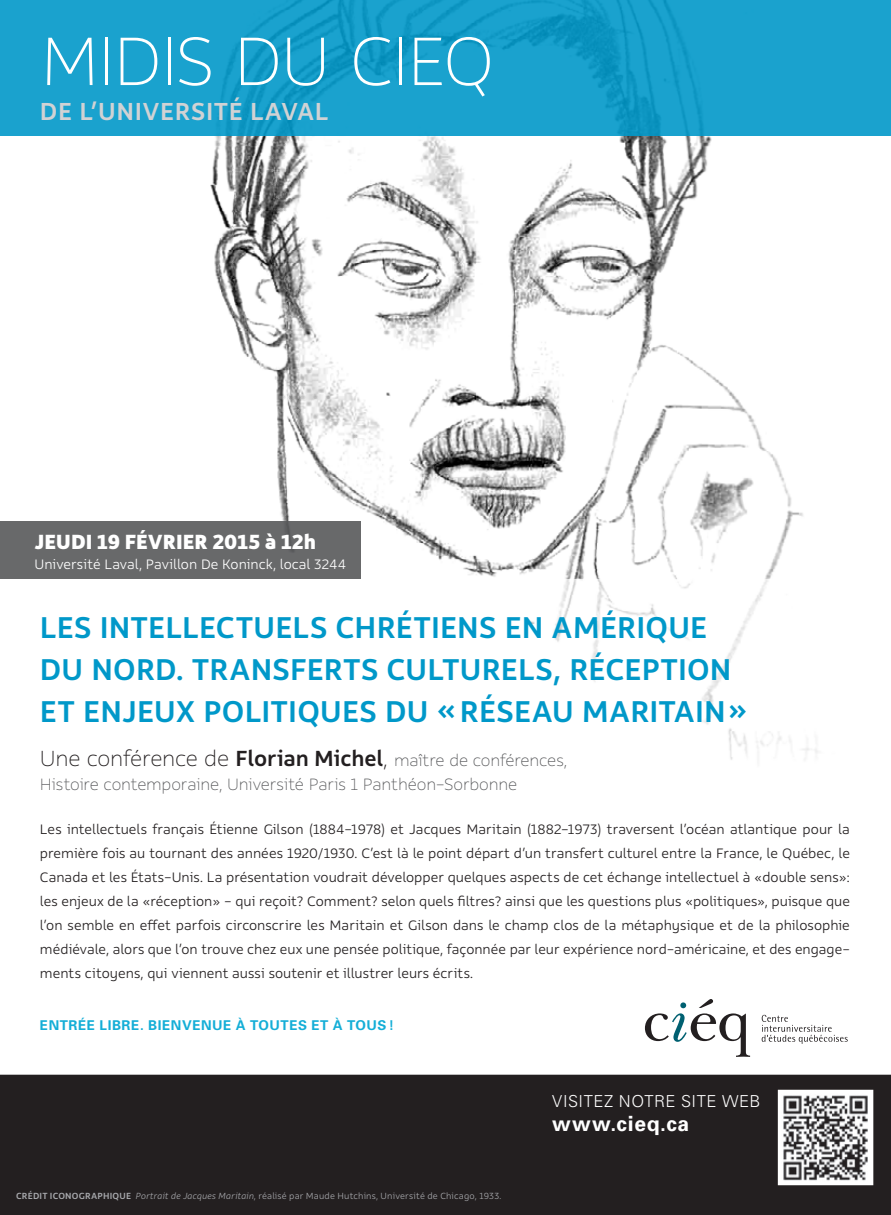
<style>
.page{position:relative;width:891px;height:1215px;background:#fff}
.page>*{position:absolute;margin:0;border:0;box-sizing:border-box;transform-origin:0 0}
.t1{font:100 75px "Rehn";letter-spacing:-.025em;color:#fff}
.t2{font:500 33px/42px "Rehn";letter-spacing:.005em;color:#0098c9}
.t3{font:500 27px "Rehn";letter-spacing:.02em;color:#d1d2d4}
.t4{font:800 22.5px "Rehn";letter-spacing:.005em;color:#fff}
.t5{font:700 21px "Univers";letter-spacing:.04em;color:#fff}
.t6{font:100 18px/24px "Rehn";letter-spacing:-.01em;color:#57585a}
.t7{font:300 16.5px "Univers";letter-spacing:.035em;color:#fff}
.t8{font:300 15px/24px "Rehn";color:#231f20;text-align:justify}
.t9{font:300 15px "Rehn";color:#fff}
.t10{font:700 13.5px "Univers";letter-spacing:.04em;color:#14aed7}
.t11{font:300 9.75px "Rehn";letter-spacing:.015em;color:#a8a9ad}
.s1{font-size:24px;color:#231f20}
.s2{font-weight:500;font-size:24px;color:#231f20}
.s3{font-weight:500}
.s4{font-style:italic}
</style>
<div class="page">
<img style="left:210px;top:136px;width:593px;height:443px">
<svg style="left:0;top:0;width:891px;height:136px;background:#179fcb"></svg>
<div style="left:0;top:1075px;width:891px;height:140px;background:#231f20"></div>
<div style="left:0;top:521px;width:361px;height:58px;background:#68696a"></div>
<svg style="left:645px;top:999px;width:105px;height:58px"></svg>
<svg style="left:762px;top:1015px;width:86px;height:29px"></svg>
<svg style="left:777px;top:1089px;width:97px;height:97px;background:#a7a7a8"></svg>
<p class="t1" style="left:40px;top:13px;width:456px">MIDIS DU CIEQ</p>
<p class="t3" style="left:40px;top:93px;width:290px">DE L’UNIVERSITÉ LAVAL</p>
<p class="t4" style="left:35px;top:526px;width:283px">JEUDI 19 FÉVRIER 2015 à 12h</p>
<p class="t9" style="left:35px;top:554px;width:313px">Université Laval, Pavillon De Koninck, local 3244</p>
<p class="t2" style="left:40px;top:606px;width:709px">LES INTELLECTUELS CHRÉTIENS EN AMÉRIQUE<br>DU NORD. TRANSFERTS CULTURELS, RÉCEPTION<br>ET ENJEUX POLITIQUES DU « RÉSEAU MARITAIN »</p>
<p class="t6" style="left:40px;top:748px;width:529px"><span class="s1">Une conférence de</span> <span class="s2">Florian Michel</span><span class="s1">,</span> maître de conférences,<br>Histoire contemporaine, Université Paris 1 Panthéon-Sorbonne</p>
<p class="t8" style="left:40px;top:817px;width:812px">Les intellectuels français Étienne Gilson (1884-1978) et Jacques Maritain (1882-1973) traversent l’océan atlantique pour la première fois au tournant des années 1920/1930. C’est là le point départ d’un transfert culturel entre la France, le Québec, le Canada et les États-Unis. La présentation voudrait développer quelques aspects de cet échange intellectuel à « double sens » : les enjeux de la « réception » - qui reçoit ? Comment ? selon quels filtres ? ainsi que les questions plus « politiques », puisque que l’on semble en effet parfois circonscrire les Maritain et Gilson dans le champ clos de la métaphysique et de la philosophie médiévale, alors que l’on trouve chez eux une pensée politique, façonnée par leur expérience nord-américaine, et des engage&shy;ments citoyens, qui viennent aussi soutenir et illustrer leurs écrits.</p>
<p class="t10" style="left:40px;top:1017px;width:356px">ENTRÉE LIBRE. BIENVENUE À TOUTES ET À TOUS !</p>
<p class="t11" style="left:16px;top:1189px;width:487px"><span class="s3">CRÉDIT ICONOGRAPHIQUE</span> <span class="s4">Portrait de Jacques Maritain</span>, réalisé par Maude Hutchins, Université de Chicago, 1933.</p>
<p class="t7" style="left:552px;top:1092px;width:210px">VISITEZ NOTRE SITE WEB</p>
<p class="t5" style="left:552px;top:1110px;width:139px">www.cieq.ca</p>
</div>
